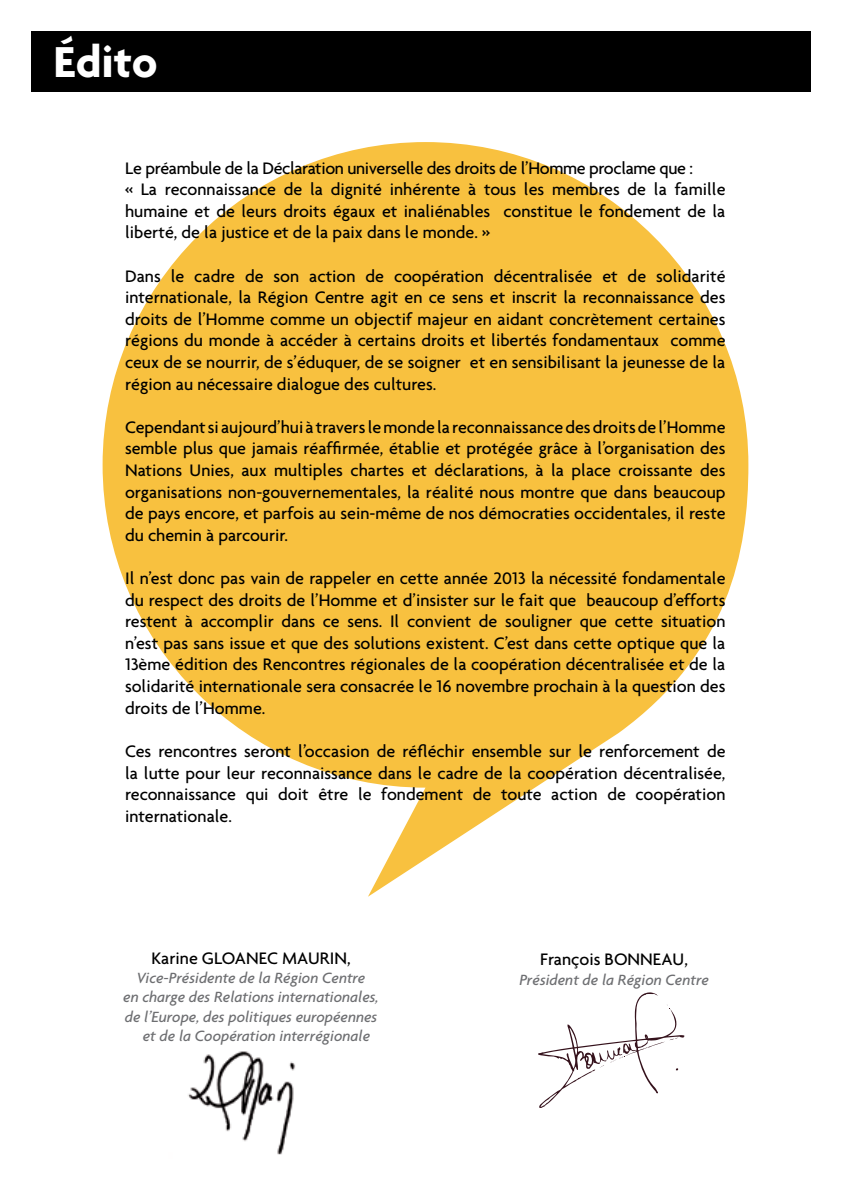
<style>
.page{position:relative;width:851px;height:1191px;background:#fff}
.page>*{position:absolute;margin:0;border:0;box-sizing:border-box;transform-origin:0 0}
.t1{font:700 46.8px "Agenda";color:#fff}
.t2{font:500 18px/21.6px "Agenda";color:#000;text-align:justify}
.t3{font:italic 500 16px "Agenda";color:#6d6e71}
</style>
<div class="page">
<div style="left:31px;top:31px;width:779px;height:60px;background:#000"></div>
<img style="left:188px;top:1051px;width:108px;height:104px">
<svg style="left:103px;top:142px;width:645px;height:754px;fill:#f8c13f"></svg>
<svg style="left:538px;top:992px;width:146px;height:116px"></svg>
<h1 class="t1" style="left:54px;top:33px;width:105px">Édito</h1>
<p class="t2" style="left:125px;top:156px;width:602px;text-align:left">Le préambule de la Déclaration universelle des droits de l’Homme proclame que :<br>« La reconnaissance de la dignité inhérente à tous les membres de la famille humaine et de leurs droits égaux et inaliénables constitue le fondement de la liberté, de la justice et de la paix dans le monde. »</p>
<p class="t2" style="left:125px;top:264px;width:602px">Dans le cadre de son action de coopération décentralisée et de solidarité internationale, la Région Centre agit en ce sens et inscrit la reconnaissance des droits de l’Homme comme un objectif majeur en aidant concrètement certaines régions du monde à accéder à certains droits et libertés fondamentaux comme ceux de se nourrir, de s’éduquer, de se soigner et en sensibilisant la jeunesse de la région au nécessaire dialogue des cultures.</p>
<p class="t2" style="left:125px;top:416px;width:602px">Cependant si aujourd’hui à travers le monde la reconnaissance des droits de l’Homme semble plus que jamais réaffirmée, établie et protégée grâce à l’organisation des Nations Unies, aux multiples chartes et déclarations, à la place croissante des organisations non-gouvernementales, la réalité nous montre que dans beaucoup de pays encore, et parfois au sein-même de nos démocraties occidentales, il reste du chemin à parcourir.</p>
<p class="t2" style="left:125px;top:567px;width:602px">Il n’est donc pas vain de rappeler en cette année 2013 la nécessité fondamentale du respect des droits de l’Homme et d’insister sur le fait que beaucoup d’efforts restent à accomplir dans ce sens. Il convient de souligner que cette situation n’est pas sans issue et que des solutions existent. C’est dans cette optique que la 13ème édition des Rencontres régionales de la coopération décentralisée et de la solidarité internationale sera consacrée le 16 novembre prochain à la question des droits de l’Homme.</p>
<p class="t2" style="left:125px;top:740px;width:602px">Ces rencontres seront l’occasion de réfléchir ensemble sur le renforcement de la lutte pour leur reconnaissance dans le cadre de la coopération décentralisée, reconnaissance qui doit être le fondement de toute action de coopération internationale.</p>
<p class="t2" style="left:151px;top:947px;width:201px">Karine GLOANEC MAURIN,</p>
<p class="t3" style="left:137px;top:968px;width:230px">Vice-Présidente de la Région Centre</p>
<p class="t3" style="left:123px;top:987px;width:257px">en charge des Relations internationales,</p>
<p class="t3" style="left:125px;top:1006px;width:254px">de l’Europe, des politiques européennes</p>
<p class="t3" style="left:143px;top:1026px;width:229px">et de la Coopération interrégionale</p>
<p class="t2" style="left:540px;top:948px;width:149px">François BONNEAU,</p>
<p class="t3" style="left:519px;top:969px;width:191px">Président de la Région Centre</p>
</div>
